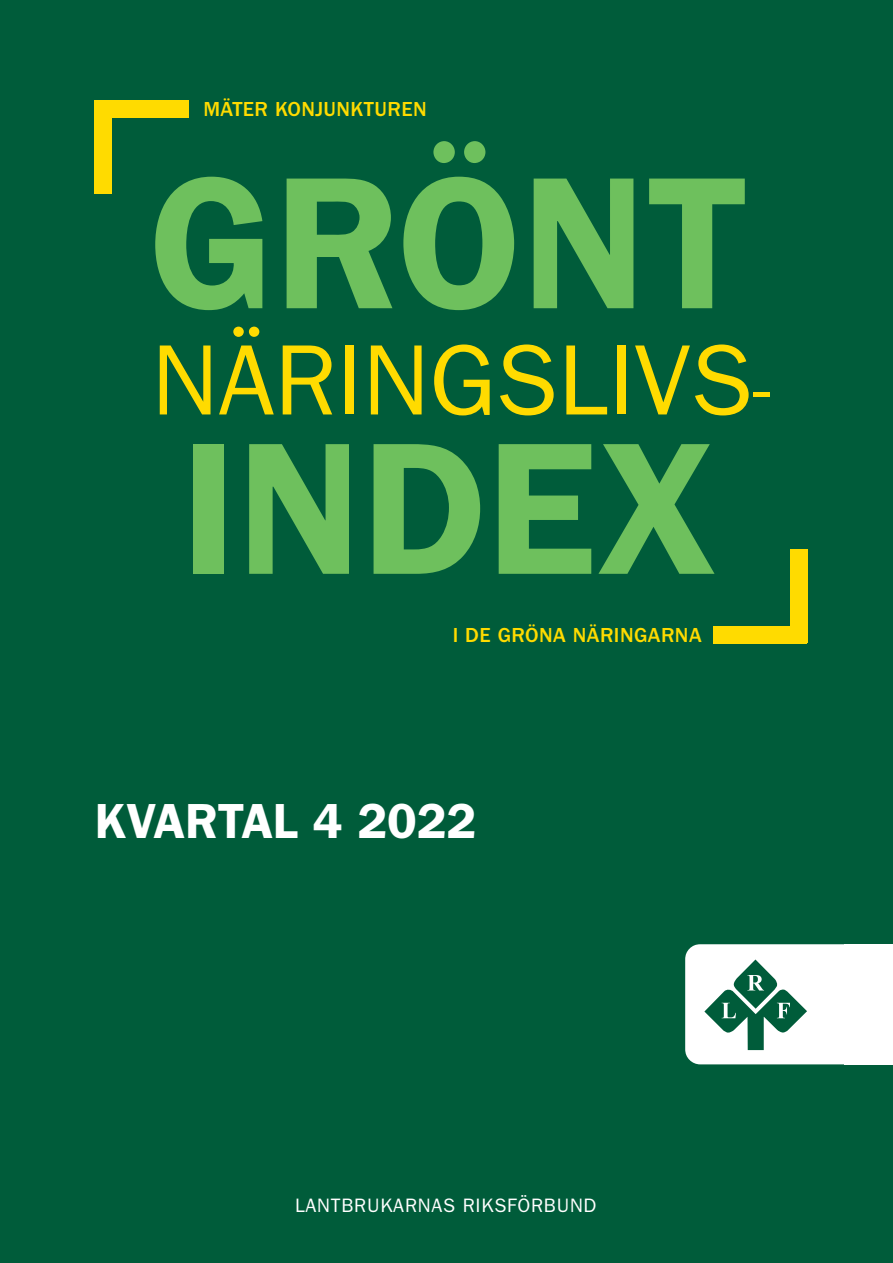
<style>
.page{position:relative;width:893px;height:1263px;background:#005c3a}
.page>*{position:absolute;margin:0;border:0;box-sizing:border-box;transform-origin:0 0}
.t1{font:600 189px/265.5px "ITC Franklin Gothic Std";color:#6ec05d}
.t2{font:100.5px "ITC Franklin Gothic Std";color:#ffdb00}
.t3{font:600 49.5px "ITC Franklin Gothic Std";color:#fff}
.t4{font:500 21px "ITC Franklin Gothic Std";letter-spacing:.02em;color:#ffdb00}
.t5{font:19.5px "ITC Franklin Gothic Std";letter-spacing:.04em;color:#fff}
.s1{font-size:78px}
</style>
<div class="page">
<div style="left:844px;top:944px;width:49px;height:120px;background:#fff"></div>
<svg style="left:685px;top:944px;width:159px;height:120px"></svg>
<div style="left:95px;top:100px;width:17px;height:94px;background:#ffdb00"></div>
<div style="left:95px;top:100px;width:93px;height:17px;background:#ffdb00"></div>
<div style="left:790px;top:549px;width:17px;height:94px;background:#ffdb00"></div>
<div style="left:714px;top:626px;width:93px;height:17px;background:#ffdb00"></div>
<p class="t4" style="left:203px;top:97px;width:225px">MÄTER KONJUNKTUREN</p>
<h1 class="t1" style="left:150px;top:111px;width:601px">GRÖNT<br>INDEX</h1>
<h2 class="t2" style="left:152px;top:323px;width:620px">NÄRINGSLIVS<span class="s1">-</span></h2>
<p class="t4" style="left:453px;top:623px;width:250px">I DE GRÖNA NÄRINGARNA</p>
<h3 class="t3" style="left:95px;top:792px;width:383px">KVARTAL 4 2022</h3>
<p class="t5" style="left:295px;top:1194px;width:303px">LANTBRUKARNAS RIKSFÖRBUND</p>
</div>
